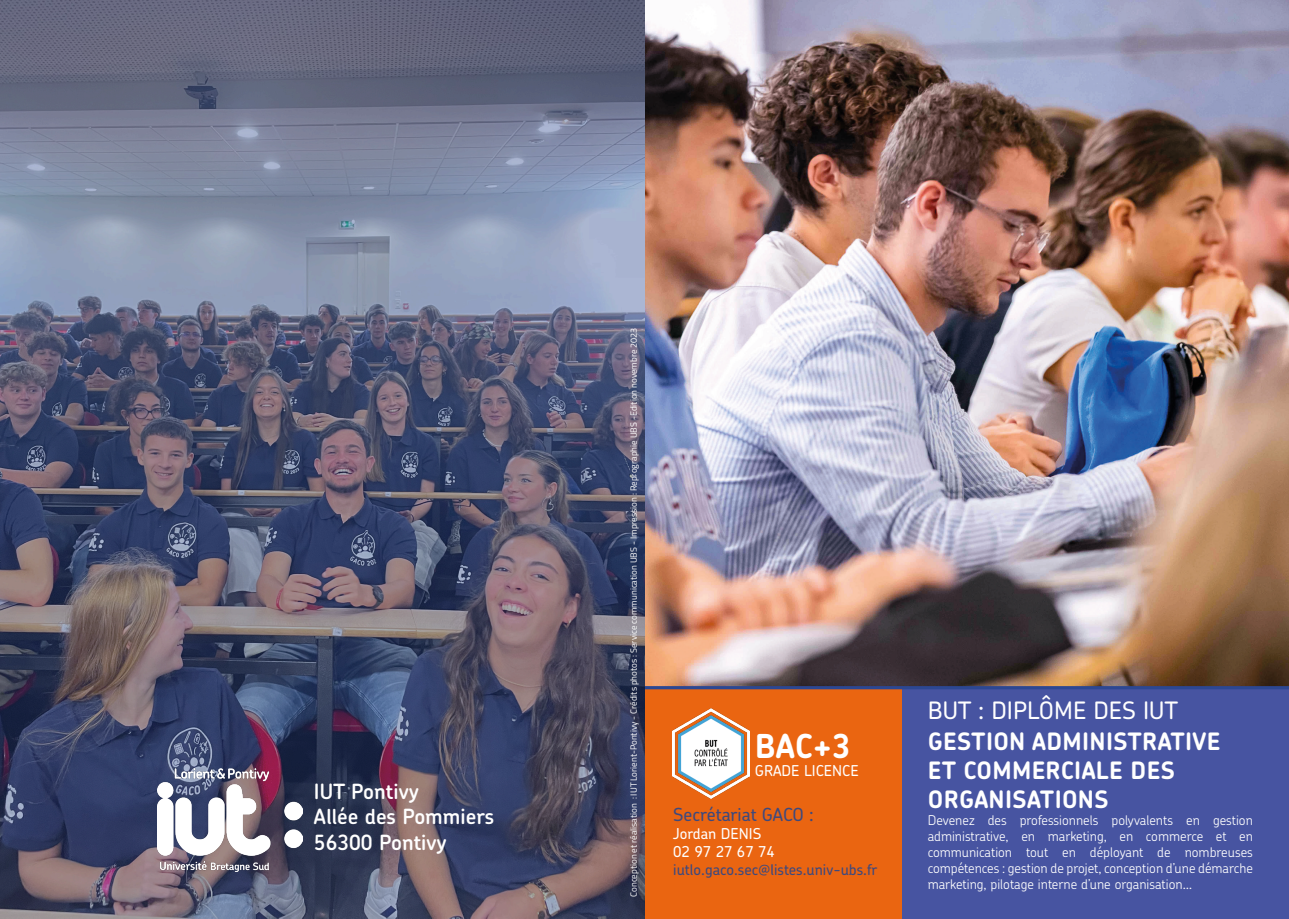
<style>
.page{position:relative;width:1289px;height:919px;background:#fff}
.page>*{position:absolute;margin:0;border:0;box-sizing:border-box;transform-origin:0 0}
.t1{font:700 33px "Chevin Pro";color:#fff}
.t2{font:700 24px/28.8px "Chevin Pro";letter-spacing:.015em;color:#fff}
.t3{font:500 24px "Chevin Pro";color:#fff}
.t4{font:600 21px "Chevin Pro";color:#fff}
.t5{font:500 18px "Chevin Pro";color:#3d497e}
.t6{font:500 15px "Chevin Pro";color:#fff}
.t7{font:500 15px "Chevin Pro";color:#3d497e}
.t8{font:300 13.5px/16px "Chevin Pro";color:#fff;text-align:justify}
.t9{font:9px "Titillium Web";color:#fff}
</style>
<div class="page">
<img style="left:644px;top:0;width:644px;height:686px">
<div style="left:902px;top:687px;width:386px;height:231px;background:#4754a1"></div>
<div style="left:644px;top:689px;width:258px;height:229px;background:#ea6511"></div>
<hr style="left:644px;top:686px;width:644px;height:3px;background:#2c4792">
<svg style="left:0;top:0;width:644px;height:918px;background:#60637c"></svg>
<img style="left:158px;top:768px;width:145px;height:103px">
<img style="left:672px;top:709px;width:77px;height:89px">
<p class="t4" style="left:314px;top:777px;width:106px">IUT Pontivy</p>
<p class="t4" style="left:314px;top:802px;width:182px">Allée des Pommiers</p>
<p class="t4" style="left:314px;top:828px;width:134px">56300 Pontivy</p>
<p class="t9" style="left:627px;top:896px;width:570px;rotate:-90deg">Conception et réalisation : IUT Lorient-Pontivy - Crédits photos : Service communication UBS - Impression : Reprographie UBS -Edition novembre 2023</p>
<p class="t1" style="left:754px;top:724px;width:97px">BAC+3</p>
<p class="t6" style="left:754px;top:760px;width:106px">GRADE LICENCE</p>
<p class="t5" style="left:673px;top:802px;width:142px">Secrétariat GACO :</p>
<p class="t6" style="left:673px;top:823px;width:90px">Jordan DENIS</p>
<p class="t6" style="left:673px;top:841px;width:103px">02 97 27 67 74</p>
<p class="t7" style="left:673px;top:859px;width:206px">iutlo.gaco.sec@listes.univ-ubs.fr</p>
<p class="t3" style="left:927px;top:694px;width:252px">BUT : DIPLÔME DES IUT</p>
<p class="t2" style="left:927px;top:726px;width:294px">GESTION ADMINISTRATIVE<br>ET COMMERCIALE DES</p>
<p class="t2" style="left:927px;top:784px;width:182px">ORGANISATIONS</p>
<p class="t8" style="left:927px;top:811px;width:327px">Devenez des professionnels polyvalents en gestion administrative, en marketing, en commerce et en communication tout en déployant de nombreuses compétences : gestion de projet, conception d’une démarche marketing, pilotage interne d’une organisation…</p>
</div>
